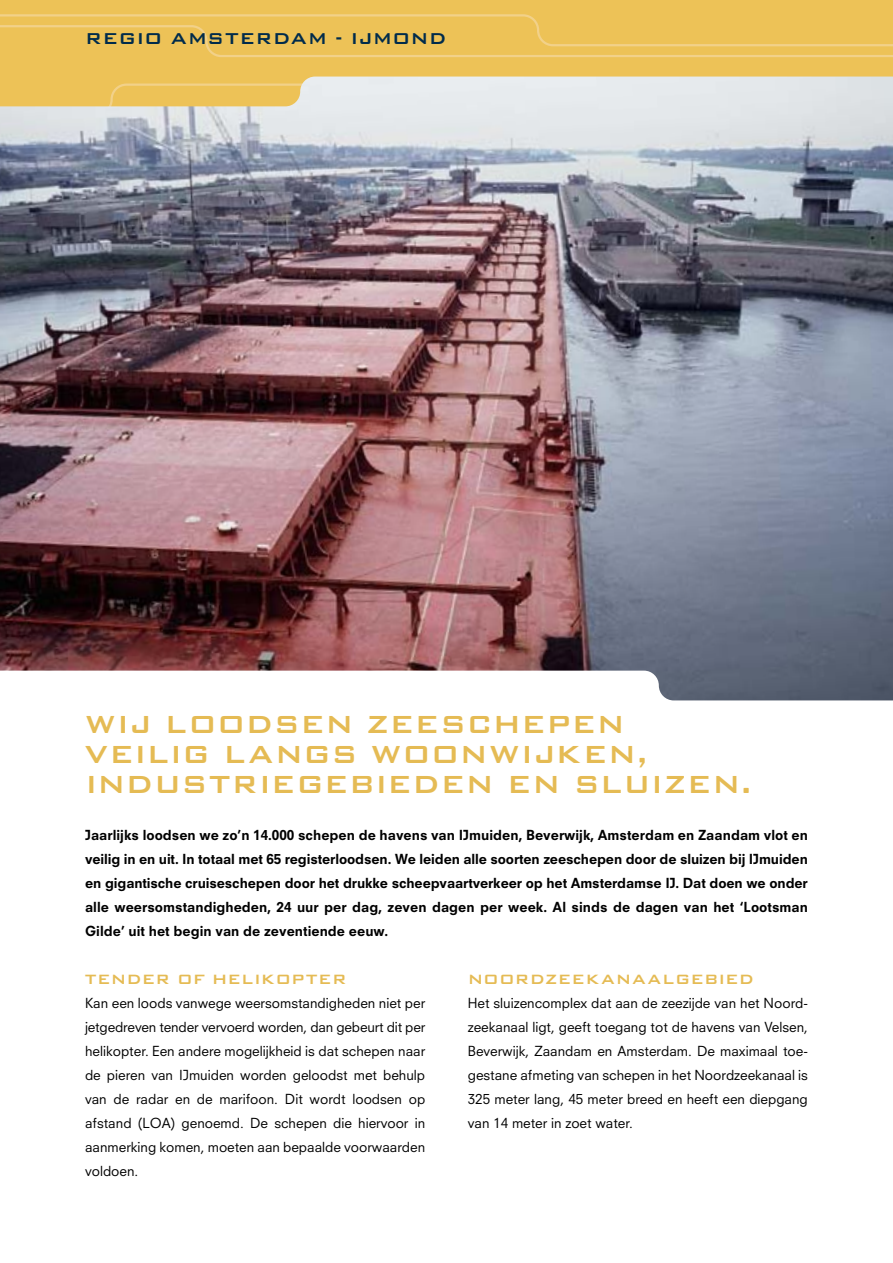
<style>
.page{position:relative;width:893px;height:1263px;background:#fff}
.page>*{position:absolute;margin:0;border:0;box-sizing:border-box;transform-origin:0 0}
.t1{font:500 33px/30px "Bank Gothic BT";letter-spacing:.005em;color:#e5bb54}
.t2{font:500 21px "Bank Gothic BT";letter-spacing:.01em;color:#002b4b}
.t3{font:500 18px "Bank Gothic BT";letter-spacing:.01em;color:#e5bb54}
.t4{font:13.5px/24px "Neuzeit SLT Std";color:#000;text-align:justify}
.t5{font:800 13.5px/24px "Neuzeit SLT Std";color:#000;text-align:justify}
</style>
<div class="page">
<div style="left:0;top:0;width:893px;height:107px;background:#edc257"></div>
<svg style="left:0;top:14px;width:893px;height:43px"></svg>
<img style="left:0;top:77px;width:893px;height:623px">
<h2 class="t2" style="left:85px;top:27px;width:363px">regio amsterdam - ijmond</h2>
<h1 class="t1" style="left:85px;top:708px;width:668px">Wij loodsen zeeschepen veilig langs woonwijken, industriegebieden en sluizen.</h1>
<p class="t5" style="left:85px;top:823px;width:724px">Jaarlijks loodsen we zo’n 14.000 schepen de havens van IJmuiden, Beverwijk, Amsterdam en Zaandam vlot en veilig in en uit. In totaal met 65 registerloodsen. We leiden alle soorten zeeschepen door de sluizen bij IJmuiden en gigantische cruiseschepen door het drukke scheepvaartverkeer op het Amsterdamse IJ. Dat doen we onder alle weersomstandigheden, 24 uur per dag, zeven dagen per week. Al sinds de dagen van het ‘Lootsman Gilde’ uit het begin van de zeventiende eeuw.</p>
<h3 class="t3" style="left:85px;top:969px;width:263px">Tender of helikopter</h3>
<p class="t4" style="left:85px;top:991px;width:342px">Kan een loods vanwege weersomstandigheden niet per jetgedreven tender vervoerd worden, dan gebeurt dit per helikopter. Een andere mogelijkheid is dat schepen naar de pieren van IJmuiden worden geloodst met behulp van de radar en de marifoon. Dit wordt loodsen op afstand (LOA) genoemd. De schepen die hiervoor in aanmerking komen, moeten aan bepaalde voorwaarden voldoen.</p>
<h3 class="t3" style="left:468px;top:969px;width:288px">Noordzeekanaalgebied</h3>
<p class="t4" style="left:468px;top:991px;width:342px">Het sluizencomplex dat aan de zeezijde van het Noord&shy;zeekanaal ligt, geeft toegang tot de havens van Velsen, Beverwijk, Zaandam en Amsterdam. De maximaal toe&shy;gestane afmeting van schepen in het Noordzeekanaal is 325 meter lang, 45 meter breed en heeft een diepgang van 14 meter in zoet water.</p>
</div>
